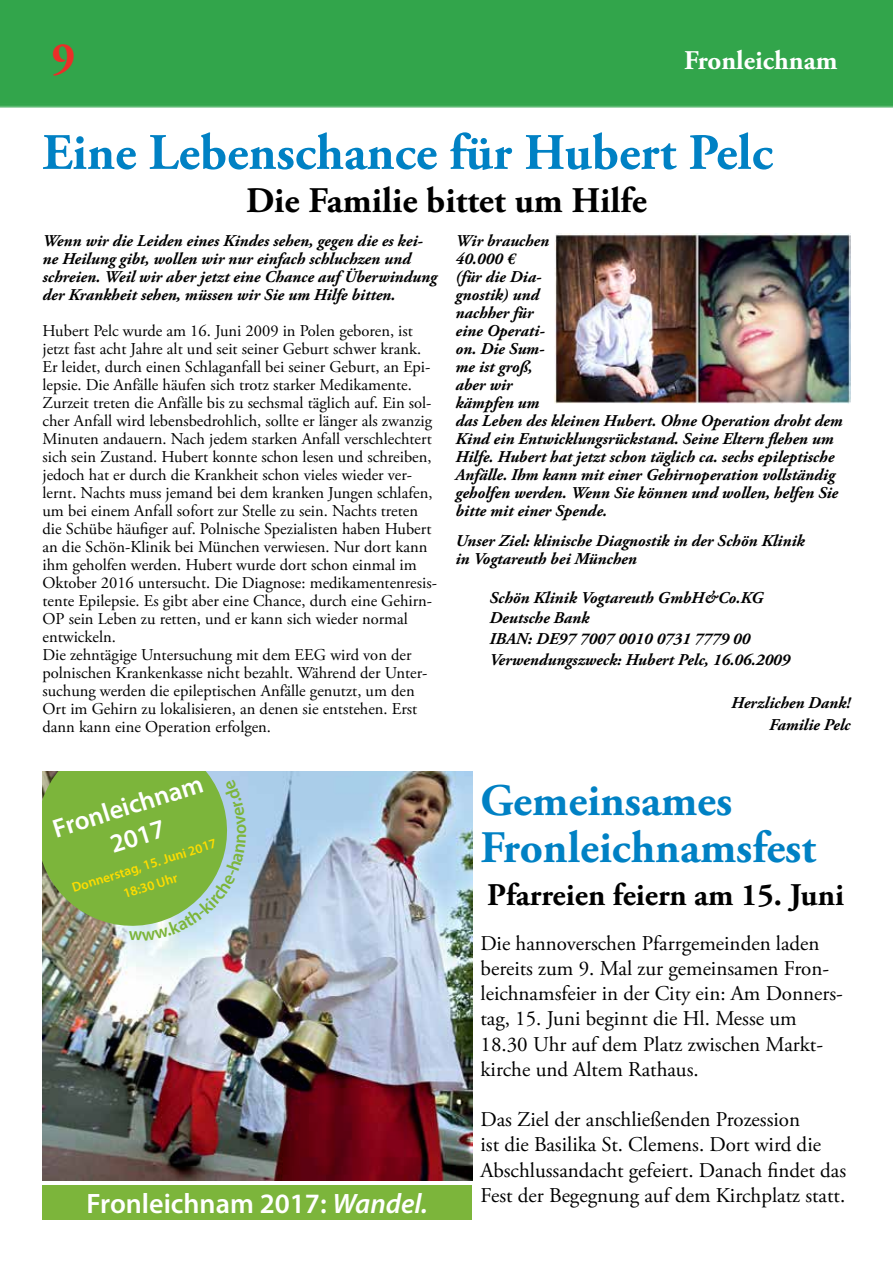
<style>
.page{position:relative;width:893px;height:1263px;background:#fff}
.page>*{position:absolute;margin:0;border:0;box-sizing:border-box;transform-origin:0 0}
.t1{font:700 51px "Adobe Garamond Pro";color:#0081c4}
.t2{font:700 45px/46.5px "Adobe Garamond Pro";color:#0081c4}
.t3{font:700 45px "Adobe Garamond Pro";color:#eb2e28}
.t4{font:700 36px "Adobe Garamond Pro";color:#000}
.t5{font:700 31.5px "Adobe Garamond Pro";color:#000}
.t6{font:600 28.2px "Myriad Pro";color:#fff}
.t7{font:700 27px "Adobe Garamond Pro";color:#fff}
.t8{font:600 26.25px/31.5px "Myriad Pro";color:#fff;text-align:center}
.t9{font:21px/25.2px "Adobe Garamond Pro";color:#000}
.t10{font:600 18.15px "Myriad Pro";color:#7cb53b}
.t11{font:16.5px/18px "Adobe Garamond Pro";color:#000}
.t12{font:italic 700 16.5px/18px "Adobe Garamond Pro";color:#000}
.t13{font:600 13.5px/20.7px "Myriad Pro";color:#fd0;text-align:center}
.s1{font-style:italic}
</style>
<div class="page">
<div style="left:0;top:0;width:893px;height:108px;background:#32a54b"></div>
<img style="left:554px;top:234px;width:297px;height:169px">
<div style="left:43px;top:1186px;width:429px;height:34px;background:#7cb53b"></div>
<img style="left:43px;top:772px;width:429px;height:408px">
<svg style="left:43px;top:772px;width:203px;height:168px;background:#8bb864"></svg>
<h2 class="t3" style="left:52px;top:32px;width:25px">9</h2>
<h3 class="t7" style="left:684px;top:45px;width:155px">Fronleichnam</h3>
<h1 class="t1" style="left:42px;top:123px;width:732px">Eine Lebenschance für Hubert Pelc</h1>
<h3 class="t4" style="left:246px;top:180px;width:402px">Die Familie bittet um Hilfe</h3>
<p class="t12" style="left:43px;top:232px;width:396px">Wenn wir die Leiden eines Kindes sehen, gegen die es kei&shy;ne Heilung gibt, wollen wir nur einfach schluchzen und schreien. Weil wir aber jetzt eine Chance auf Überwindung der Krankheit sehen, müssen wir Sie um Hilfe bitten.</p>
<p class="t11" style="left:43px;top:322px;width:396px">Hubert Pelc wurde am 16. Juni 2009 in Polen geboren, ist jetzt fast acht Jahre alt und seit seiner Geburt schwer krank.<br>Er leidet, durch einen Schlaganfall bei seiner Geburt, an Epi&shy;lepsie. Die Anfälle häufen sich trotz starker Medikamente.<br>Zurzeit treten die Anfälle bis zu sechsmal täglich auf. Ein sol&shy;cher Anfall wird lebensbedrohlich, sollte er länger als zwanzig Minuten andauern. Nach jedem starken Anfall verschlechtert sich sein Zustand. Hubert konnte schon lesen und schreiben, jedoch hat er durch die Krankheit schon vieles wieder ver&shy;lernt. Nachts muss jemand bei dem kranken Jungen schlafen, um bei einem Anfall sofort zur Stelle zu sein. Nachts treten die Schübe häufiger auf. Polnische Spezialisten haben Hubert an die Schön-Klinik bei München verwiesen. Nur dort kann ihm geholfen werden. Hubert wurde dort schon einmal im Oktober 2016 untersucht. Die Diagnose: medikamentenresis&shy;tente Epilepsie. Es gibt aber eine Chance, durch eine Gehirn-OP sein Leben zu retten, und er kann sich wieder normal entwickeln.<br>Die zehntägige Untersuchung mit dem EEG wird von der polnischen Krankenkasse nicht bezahlt. Während der Unter&shy;suchung werden die epileptischen Anfälle genutzt, um den Ort im Gehirn zu lokalisieren, an denen sie entstehen. Erst dann kann eine Operation erfolgen.</p>
<p class="t12" style="left:455px;top:232px;width:388px">Wir brauchen<br>40.000 €<br>(für die Dia-<br>gnostik) und<br>nachher für<br>eine Operati-<br>on. Die Sum-<br>me ist groß,<br>aber wir<br>kämpfen um<br>das Leben des kleinen Hubert. Ohne Operation droht dem<br>Kind ein Entwicklungsrückstand. Seine Eltern flehen um<br>Hilfe. Hubert hat jetzt schon täglich ca. sechs epileptische<br>Anfälle. Ihm kann mit einer Gehirnoperation vollständig geholfen werden. Wenn Sie können und wollen, helfen Sie bitte mit einer Spende.</p>
<p class="t12" style="left:455px;top:532px;width:351px">Unser Ziel: klinische Diagnostik in der Schön Klinik in Vogtareuth bei München</p>
<p class="t12" style="left:489px;top:587px;width:302px;line-height:20.7px">Schön Klinik Vogtareuth GmbH&amp;Co.KG<br>Deutsche Bank<br>IBAN: DE97 7007 0010 0731 7779 00<br>Verwendungszweck: Hubert Pelc, 16.06.2009</p>
<p class="t12" style="left:731px;top:692px;width:121px;line-height:22.2px;text-align:right">Herzlichen Dank!<br>Familie Pelc</p>
<h3 class="t8" style="left:49px;top:814px;width:158px;rotate:-18deg">Fronleichnam<br>2017</h3>
<p class="t13" style="left:69px;top:877px;width:152px;rotate:-17deg">Donnerstag, 15. Juni 2017<br>18:30 Uhr</p>
<p class="t10" style="left:129px;top:923px;width:15px">w</p>
<h3 class="t6" style="left:87px;top:1185px;width:343px">Fronleichnam 2017: <span class="s1">Wandel.</span></h3>
<h2 class="t2" style="left:480px;top:778px;width:337px">Gemeinsames<br>Fronleichnamsfest</h2>
<h3 class="t5" style="left:487px;top:877px;width:358px">Pfarreien feiern am 15. Juni</h3>
<p class="t9" style="left:480px;top:931px;width:364px">Die hannoverschen Pfarrgemeinden laden bereits zum 9. Mal zur gemeinsamen Fron&shy;leichnamsfeier in der City ein: Am Donners&shy;tag, 15. Juni beginnt die Hl. Messe um 18.30 Uhr auf dem Platz zwischen Markt&shy;kirche und Altem Rathaus.</p>
<p class="t9" style="left:480px;top:1108px;width:367px">Das Ziel der anschließenden Prozession<br>ist die Basilika St. Clemens. Dort wird die Abschlussandacht gefeiert. Danach findet das Fest der Begegnung auf dem Kirchplatz statt.</p>
</div>
